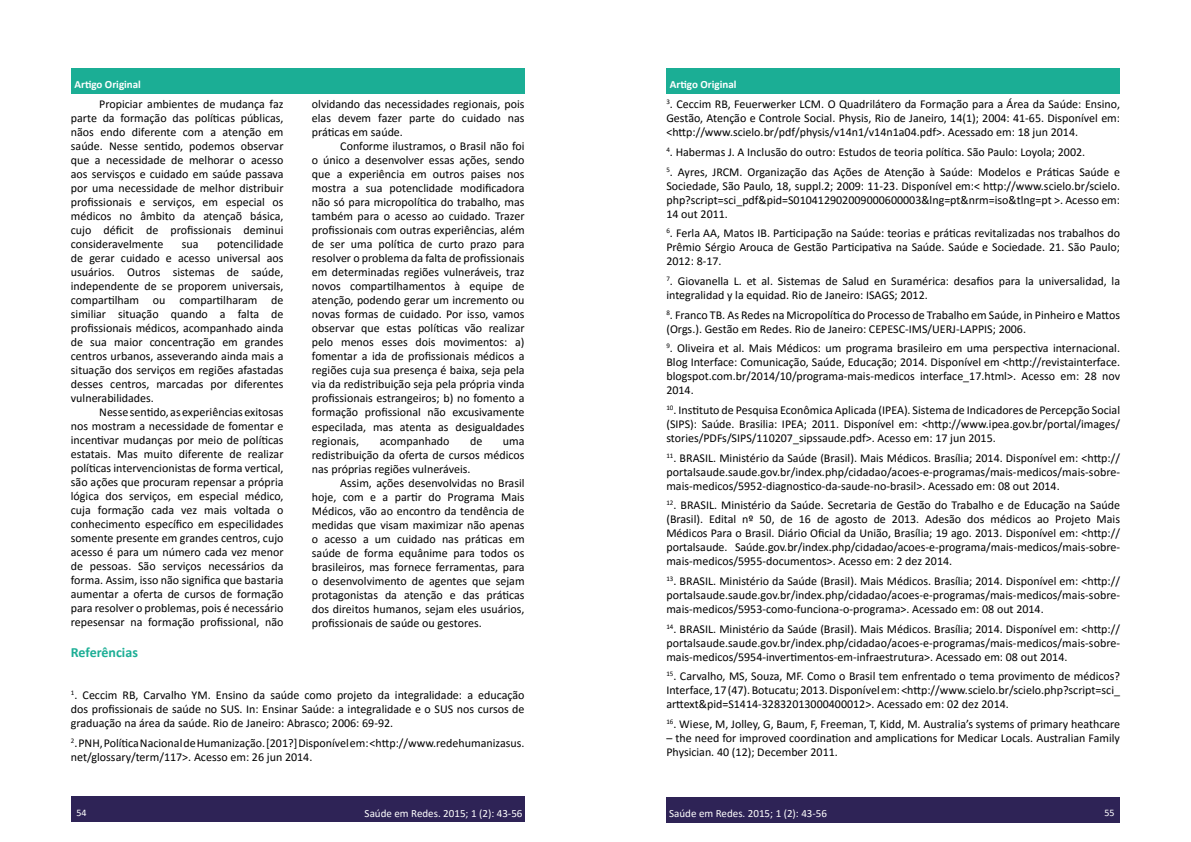
<style>
.page{position:relative;width:1191px;height:842px;background:#fff}
.page>*{position:absolute;margin:0;border:0;box-sizing:border-box;transform-origin:0 0}
.t1{font:700 14px "Calibri";color:#1bae95}
.t2{font:12px/14px "Calibri";color:#000;text-align:justify}
.t3{font:11px "Calibri";color:#fff}
.t4{font:700 11px "Calibri";color:#fff}
.t5{font:10px "Calibri";color:#fff}
</style>
<div class="page">
<div style="left:71px;top:797px;width:453px;height:25px;background:#2e2356"></div>
<div style="left:666px;top:797px;width:454px;height:26px;background:#2e2356"></div>
<div style="left:71px;top:68px;width:453px;height:26px;background:#1bae95"></div>
<div style="left:666px;top:68px;width:454px;height:26px;background:#1bae95"></div>
<p class="t4" style="left:74px;top:76px;width:68px">Artigo Original</p>
<p class="t4" style="left:670px;top:76px;width:68px">Artigo Original</p>
<p class="t2" style="left:71px;top:97px;width:214px;text-indent:28px">Propiciar ambientes de mudança faz parte da formação das políticas públicas, nãos endo diferente com a atenção em saúde. Nesse sentido, podemos observar que a necessidade de melhorar o acesso aos servisços e cuidado em saúde passava por uma necessidade de melhor distribuir profissionais e serviços, em especial os médicos no âmbito da atençaõ básica, cujo déficit de profissionais deminui consideravelmente</p>
<p class="t2" style="left:666px;top:97px;width:455px"><sup>3</sup>. Ceccim RB, Feuerwerker LCM. O Quadrilátero da Formação para a Área da Saúde: Ensino, Gestão, Atenção e Controle Social. Physis, Rio de Janeiro, 14(1); 2004: 41-65. Disponível em: &lt;http://www.scielo.br/pdf/physis/v14n1/v14n1a04.pdf&gt;. Acessado em: 18 jun 2014.</p>
<p class="t2" style="left:666px;top:145px;width:420px"><sup>4</sup>. Habermas J. A Inclusão do outro: Estudos de teoria política. São Paulo: Loyola; 2002.</p>
<p class="t2" style="left:666px;top:164px;width:455px"><sup>5</sup>. Ayres, JRCM. Organização das Ações de Atenção à Saúde: Modelos e Práticas Saúde e Sociedade, São Paulo, 18, suppl.2; 2009: 11-23. Disponível em:&lt; http://www.scielo.br/scielo. php?script=sci_pdf&amp;pid=S010412902009000600003&amp;lng=pt&amp;nrm=iso&amp;tlng=pt &gt;. Acesso em:<br>14 out 2011.</p>
<p class="t2" style="left:666px;top:226px;width:455px"><sup>6</sup>. Ferla AA, Matos IB. Participação na Saúde: teorias e práticas revitalizadas nos trabalhos do Prêmio Sérgio Arouca de Gestão Participativa na Saúde. Saúde e Sociedade. 21. São Paulo; 2012: 8-17.</p>
<p class="t2" style="left:666px;top:274px;width:455px"><sup>7</sup>. Giovanella L. et al. Sistemas de Salud en Suramérica: desafios para la universalidad, la integralidad y la equidad. Rio de Janeiro: ISAGS; 2012.</p>
<p class="t2" style="left:666px;top:307px;width:455px"><sup>8</sup>. Franco TB. As Redes na Micropolítica do Processo de Trabalho em Saúde, in Pinheiro e Mattos (Orgs.). Gestão em Redes. Rio de Janeiro: CEPESC-IMS/UERJ-LAPPIS; 2006.</p>
<p class="t2" style="left:666px;top:341px;width:455px"><sup>9</sup>. Oliveira et al. Mais Médicos: um programa brasileiro em uma perspectiva internacional.<br>Blog Interface: Comunicação, Saúde, Educação; 2014. Disponível em &lt;http://revistainterface. blogspot.com.br/2014/10/programa-mais-medicos interface_17.html&gt;. Acesso em: 28 nov 2014.</p>
<p class="t2" style="left:666px;top:403px;width:455px"><sup>10</sup>. Instituto de Pesquisa Econômica Aplicada (IPEA). Sistema de Indicadores de Percepção Social (SIPS): Saúde. Brasilia: IPEA; 2011. Disponível em: &lt;http://www.ipea.gov.br/portal/images/ stories/PDFs/SIPS/110207_sipssaude.pdf&gt;. Acesso em: 17 jun 2015.</p>
<p class="t2" style="left:666px;top:450px;width:455px"><sup>11</sup>. BRASIL. Ministério da Saúde (Brasil). Mais Médicos. Brasília; 2014. Disponível em: &lt;http:// portalsaude.saude.gov.br/index.php/cidadao/acoes-e-programas/mais-medicos/mais-sobre&shy;mais-medicos/5952-diagnostico-da-saude-no-brasil&gt;. Acessado em: 08 out 2014.</p>
<p class="t2" style="left:666px;top:498px;width:455px"><sup>12</sup>. BRASIL. Ministério da Saúde. Secretaria de Gestão do Trabalho e de Educação na Saúde (Brasil). Edital nº 50, de 16 de agosto de 2013. Adesão dos médicos ao Projeto Mais Médicos Para o Brasil. Diário Oficial da União, Brasília; 19 ago. 2013. Disponível em: &lt;http:// portalsaude. Saúde.gov.br/index.php/cidadao/acoes-e-programa/mais-medicos/mais-sobre&shy;mais-medicos/5955-documentos&gt;. Acesso em: 2 dez 2014.</p>
<p class="t2" style="left:666px;top:574px;width:455px"><sup>13</sup>. BRASIL. Ministério da Saúde (Brasil). Mais Médicos. Brasília; 2014. Disponível em: &lt;http:// portalsaude.saude.gov.br/index.php/cidadao/acoes-e-programas/mais-medicos/mais-sobre&shy;mais-medicos/5953-como-funciona-o-programa&gt;. Acessado em: 08 out 2014.</p>
<p class="t2" style="left:666px;top:621px;width:455px"><sup>14</sup>. BRASIL. Ministério da Saúde (Brasil). Mais Médicos. Brasília; 2014. Disponível em: &lt;http:// portalsaude.saude.gov.br/index.php/cidadao/acoes-e-programas/mais-medicos/mais-sobre&shy;mais-medicos/5954-invertimentos-em-infraestrutura&gt;. Acessado em: 08 out 2014.</p>
<p class="t2" style="left:666px;top:669px;width:455px"><sup>15</sup>. Carvalho, MS, Souza, MF. Como o Brasil tem enfrentado o tema provimento de médicos?<br>Interface, 17 (47). Botucatu; 2013. Disponível em: &lt;http://www.scielo.br/scielo.php?script=sci_ arttext&amp;pid=S1414-32832013000400012&gt;. Acessado em: 02 dez 2014.</p>
<p class="t2" style="left:666px;top:717px;width:455px"><sup>16</sup>. Wiese, M, Jolley, G, Baum, F, Freeman, T, Kidd, M. Australia’s systems of primary heathcare</p>
<p class="t2" style="left:666px;top:731px;width:455px">– the need for improved coordination and amplications for Medicar Locals. Australian Family<br>Physician. 40 (12); December 2011.</p>
<p class="t2" style="left:312px;top:97px;width:214px">olvidando das necessidades regionais, pois elas devem fazer parte do cuidado nas práticas em saúde.</p>
<p class="t2" style="left:312px;top:139px;width:214px;text-indent:28px">Conforme ilustramos, o Brasil não foi o único a desenvolver essas ações, sendo que a experiência em outros paises nos mostra a sua potenclidade modificadora não só para micropolítica do trabalho, mas também para o acesso ao cuidado. Trazer profissionais com outras experiências, além de ser uma política de curto prazo para resolver o problema da falta de profissionais em determinadas regiões vulneráveis, traz novos compartilhamentos à equipe de atenção, podendo gerar um incremento ou novas formas de cuidado. Por isso, vamos observar que estas políticas vão realizar pelo menos esses dois movimentos: a) fomentar a ida de profissionais médicos a regiões cuja sua presença é baixa, seja pela via da redistribuição seja pela própria vinda profissionais estrangeiros; b) no fomento a formação profissional não excusivamente especilada, mas atenta as desigualdades regionais,</p>
<p class="t2" style="left:71px;top:237px;width:214px;text-indent:146px">potencilidade de gerar cuidado e acesso universal aos usuários. Outros sistemas de saúde, independente de se proporem universais, compartilham ou compartilharam de similiar situação quando a falta de profissionais médicos, acompanhado ainda de sua maior concentração em grandes centros urbanos, asseverando ainda mais a situação dos serviços em regiões afastadas desses centros, marcadas por diferentes vulnerabilidades.</p>
<p class="t2" style="left:71px;top:405px;width:214px;text-indent:28px">Nesse sentido, as experiências exitosas nos mostram a necessidade de fomentar e incentivar mudanças por meio de políticas estatais. Mas muito diferente de realizar políticas intervencionistas de forma vertical, são ações que procuram repensar a própria lógica dos serviços, em especial médico, cuja formação cada vez mais voltada o conhecimento específico em especilidades somente presente em grandes centros, cujo acesso é para um número cada vez menor de pessoas. São serviços necessários da forma. Assim, isso não significa que bastaria aumentar a oferta de cursos de formação para resolver o problemas, pois é necessário repesensar na formação profissional, não</p>
<p class="t2" style="left:182px;top:237px;width:18px">sua</p>
<p class="t2" style="left:380px;top:433px;width:71px">acompanhado</p>
<p class="t2" style="left:470px;top:433px;width:14px">de</p>
<p class="t2" style="left:312px;top:433px;width:214px;text-indent:191px">uma redistribuição da oferta de cursos médicos nas próprias regiões vulneráveis.</p>
<p class="t2" style="left:312px;top:475px;width:214px;text-indent:28px">Assim, ações desenvolvidas no Brasil hoje, com e a partir do Programa Mais Médicos, vão ao encontro da tendência de medidas que visam maximizar não apenas o acesso a um cuidado nas práticas em saúde de forma equânime para todos os brasileiros, mas fornece ferramentas, para o desenvolvimento de agentes que sejam protagonistas da atenção e das práticas dos direitos humanos, sejam eles usuários, profissionais de saúde ou gestores.</p>
<p class="t1" style="left:71px;top:642px;width:69px">Referências</p>
<p class="t2" style="left:71px;top:688px;width:455px"><sup>1</sup>. Ceccim RB, Carvalho YM. Ensino da saúde como projeto da integralidade: a educação dos profissionais de saúde no SUS. In: Ensinar Saúde: a integralidade e o SUS nos cursos de graduação na área da saúde. Rio de Janeiro: Abrasco; 2006: 69-92.</p>
<p class="t2" style="left:71px;top:736px;width:455px"><sup>2</sup>. PNH, Política Nacional de Humanização. [201?] Disponível em: &lt;http://www.redehumanizasus. net/glossary/term/117&gt;. Acesso em: 26 jun 2014.</p>
<p class="t5" style="left:76px;top:806px;width:12px">54</p>
<p class="t3" style="left:364px;top:805px;width:159px">Saúde em Redes. 2015; 1 (2): 43-56</p>
<p class="t3" style="left:669px;top:806px;width:159px">Saúde em Redes. 2015; 1 (2): 43-56</p>
<p class="t5" style="left:1104px;top:806px;width:12px">55</p>
</div>
